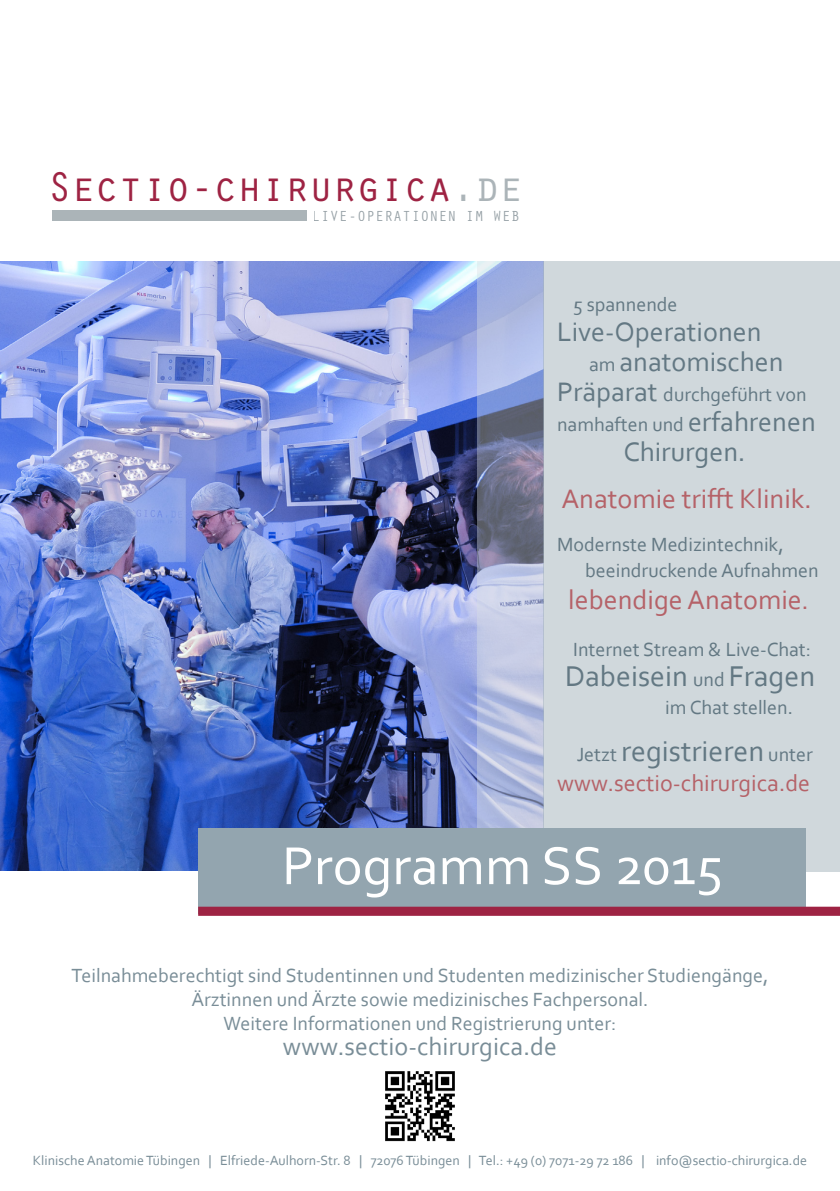
<style>
.page{position:relative;width:840px;height:1191px;background:#fff}
.page>*{position:absolute;margin:0;border:0;box-sizing:border-box;transform-origin:0 0}
.t1{font:56px "Corbel";color:#fff}
.t2{font:43px "Orator Std";letter-spacing:-.05em;color:#9e2343}
.t3{font:30px "Corbel";color:#637883}
.t4{font:28px/30px "Corbel";color:#637883}
.t5{font:28px "Corbel";color:#b56268}
.t6{font:26px "Corbel";color:#798d97}
.t7{font:24px "Corbel";color:#b56268}
.t8{font:20px/24px "Corbel";color:#798d97;text-align:center}
.t9{font:20px/30px "Corbel";color:#637883}
.t10{font:15px "Orator Std";color:rgb(45 66 77/.55)}
.t11{font:14px "Corbel";color:#798d97}
.s1{color:rgb(45 66 77/.4)}
.s2{font-size:20px}
.s3{font-size:28px}
.s4{font-size:26px}
</style>
<div class="page">
<img style="left:0;top:261px;width:477px;height:609px">
<div style="left:52px;top:210px;width:254px;height:11px;background:#abb4b8"></div>
<svg style="left:477px;top:261px;width:66px;height:566px;background:#a0a8c8"></svg>
<div style="left:543px;top:260px;width:296px;height:611px;background:#d0d8dc"></div>
<div style="left:198px;top:827px;width:607px;height:86px;background:#93a5af"></div>
<div style="left:198px;top:906px;width:641px;height:10px;background:#9e2343"></div>
<div style="left:0;top:253px;width:839px;height:8px;background:#fff"></div>
<img style="left:385px;top:1071px;width:70px;height:71px">
<h2 class="t2" style="left:47px;top:156px;width:478px">Sectio-chirurgica<span class="s1">.de</span></h2>
<p class="t10" style="left:311px;top:205px;width:209px">LIVE-OPERATIONEN IM WEB</p>
<p class="t9" style="left:572px;top:289px;width:106px">5 spannende</p>
<p class="t4" style="left:588px;top:316px;width:196px;text-indent:-32px">Live-Operationen <span class="s2">am</span> anatomischen</p>
<p class="t9" style="left:556px;top:379px;width:260px"><span class="s3">Präparat</span> durchgeführt von namhaften und <span class="s3">erfahrenen</span></p>
<p class="t4" style="left:623px;top:436px;width:124px">Chirurgen.</p>
<p class="t5" style="left:561px;top:481px;width:252px">Anatomie trifft Klinik.</p>
<p class="t9" style="left:584px;top:531px;width:235px;line-height:26px;text-indent:-28px">Modernste Medizintechnik, beeindruckende Aufnahmen</p>
<p class="t5" style="left:568px;top:582px;width:242px">lebendige Anatomie<span class="s4">.</span></p>
<p class="t9" style="left:572px;top:633px;width:239px">Internet Stream &amp; Live-Chat:</p>
<p class="t3" style="left:564px;top:657px;width:251px">Dabeisein <span class="s2">und</span> Fragen</p>
<p class="t9" style="left:664px;top:691px;width:129px">im Chat stellen.</p>
<p class="t3" style="left:576px;top:732px;width:237px"><span class="s2">Jetzt</span> registrieren <span class="s2">unter</span></p>
<p class="t7" style="left:556px;top:768px;width:254px">www.sectio-chirurgica.de</p>
<p class="t1" style="left:282px;top:830px;width:442px">Programm SS 2015</p>
<p class="t8" style="left:72px;top:962px;width:698px">Teilnahmeberechtigt sind Studentinnen und Studenten medizinischer Studiengänge,<br>Ärztinnen und Ärzte sowie medizinisches Fachpersonal.</p>
<p class="t8" style="left:223px;top:1010px;width:394px">Weitere Informationen und Registrierung unter:</p>
<p class="t6" style="left:283px;top:1030px;width:275px">www.sectio-chirurgica.de</p>
<p class="t11" style="left:33px;top:1151px;width:775px">Klinische Anatomie Tübingen | Elfriede-Aulhorn-Str. 8 | 72076 Tübingen | Tel.: +49 (0) 7071-29 72 186 | info@sectio-chirurgica.de</p>
</div>
